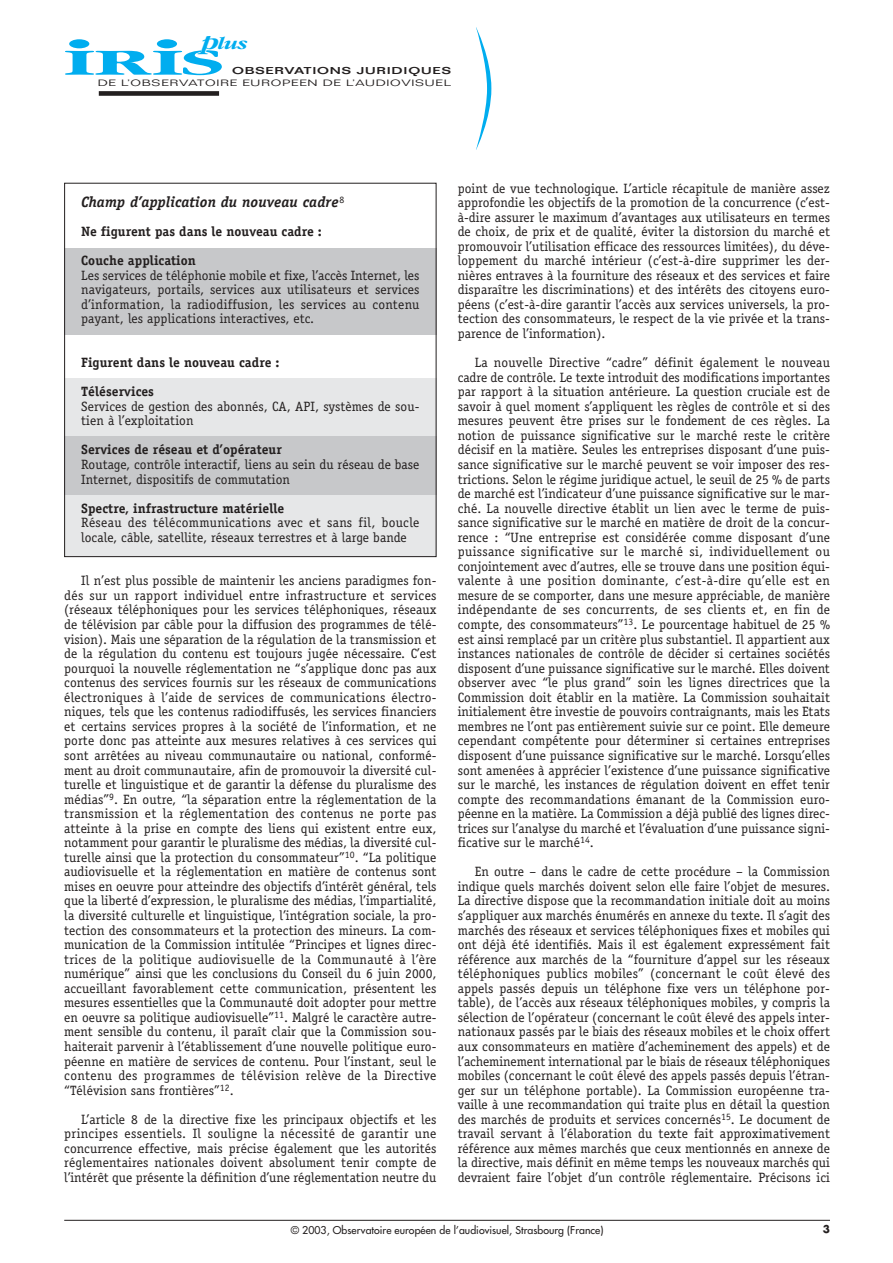
<style>
.page{position:relative;width:893px;height:1263px;background:#fff}
.page>*{position:absolute;margin:0;border:0;box-sizing:border-box;transform-origin:0 0}
.t1{font:700 38.25px "Garamond";color:#00adef;scale:2.2 1}
.t2{font:italic 700 18.45px "Garamond";color:#00adef;scale:1.2 1}
.t3{font:italic 700 15px "Officina Serif";letter-spacing:.005em;color:#231f1f}
.t4{font:13.5px/14.5px "Officina Serif";letter-spacing:.005em;color:#231f1f;text-align:justify}
.t5{font:700 13.5px/29.1px "Officina Serif";letter-spacing:.005em;color:#231f1f}
.t6{font:10.5px "Futura";letter-spacing:.005em;color:#231f1f}
.t7{font:700 10.5px "Futura";color:#231f1f}
.t8{font:500 9.75px "Folio";letter-spacing:.055em;color:#231f1f;scale:1.5 1}
.t9{font:300 9px "Folio";letter-spacing:.05em;color:#231f1f;scale:1.51 1}
.s1{font-weight:300;font-style:normal;font-size:29.25px}
.s2{font-size:23.4px}
</style>
<div class="page">
<div style="left:64px;top:378px;width:372px;height:68px;background:#e6e7e8"></div>
<div style="left:64px;top:436px;width:372px;height:94px;background:#c7c8ca"></div>
<div style="left:64px;top:495px;width:372px;height:62px;background:#e6e7e8"></div>
<div style="left:64px;top:248px;width:372px;height:87px;background:#c7c8ca"></div>
<div style="left:64px;top:183px;width:372px;height:374px;border:1px solid #231f1f"></div>
<svg style="left:476px;top:27px;width:15px;height:123px"></svg>
<hr style="left:64px;top:1220px;width:766px;height:1px;background:#231f1f">
<div style="left:99px;top:91px;width:120px;height:5px;background:#231f1f"></div>
<h2 class="t2" style="left:61px;top:37px;width:158px"><span class="s1">• •</span> <span class="s2">p</span>lus</h2>
<h1 class="t1" style="left:64px;top:48px;width:74px">IRIS</h1>
<p class="t8" style="left:232px;top:67px;width:147px">OBSERVATIONS JURIDIQUES</p>
<p class="t9" style="left:98px;top:80px;width:235px">DE L’OBSERVATOIRE EUROPEEN DE L’AUDIOVISUEL</p>
<p class="t3" style="left:81px;top:196px;width:265px">Champ d’application du nouveau cadre<sup>8</sup></p>
<p class="t5" style="left:81px;top:218px;width:242px">Ne figurent pas dans le nouveau cadre :<br>Couche application</p>
<p class="t4" style="left:81px;top:269px;width:340px">Les services de téléphonie mobile et fixe, l’accès Internet, les navigateurs, portails, services aux utilisateurs et services d’information, la radiodiffusion, les services au contenu payant, les applications interactives, etc.</p>
<p class="t5" style="left:81px;top:349px;width:200px">Figurent dans le nouveau cadre :<br>Téléservices</p>
<p class="t4" style="left:81px;top:400px;width:340px">Services de gestion des abonnés, CA, API, systèmes de sou&shy;tien à l’exploitation</p>
<p class="t5" style="left:81px;top:436px;width:202px">Services de réseau et d’opérateur</p>
<p class="t4" style="left:81px;top:458px;width:340px">Routage, contrôle interactif, liens au sein du réseau de base<br>Internet, dispositifs de commutation</p>
<p class="t5" style="left:81px;top:495px;width:205px">Spectre, infrastructure matérielle</p>
<p class="t4" style="left:81px;top:516px;width:340px">Réseau des télécommunications avec et sans fil, boucle locale, câble, satellite, réseaux terrestres et à large bande</p>
<p class="t4" style="left:64px;top:575px;width:374px;text-indent:17px">Il n’est plus possible de maintenir les anciens paradigmes fon&shy;dés sur un rapport individuel entre infrastructure et services (réseaux téléphoniques pour les services téléphoniques, réseaux de télévision par câble pour la diffusion des programmes de télé&shy;vision). Mais une séparation de la régulation de la transmission et de la régulation du contenu est toujours jugée nécessaire. C’est pourquoi la nouvelle réglementation ne “s’applique donc pas aux contenus des services fournis sur les réseaux de communications électroniques à l’aide de services de communications électro&shy;niques, tels que les contenus radiodiffusés, les services financiers et certains services propres à la société de l’information, et ne porte donc pas atteinte aux mesures relatives à ces services qui sont arrêtées au niveau communautaire ou national, conformé&shy;ment au droit communautaire, afin de promouvoir la diversité cul&shy;turelle et linguistique et de garantir la défense du pluralisme des médias”<sup>9</sup>. En outre, “la séparation entre la réglementation de la transmission et la réglementation des contenus ne porte pas atteinte à la prise en compte des liens qui existent entre eux, notamment pour garantir le pluralisme des médias, la diversité cul&shy;turelle ainsi que la protection du consommateur”<sup>10</sup>. “La politique audiovisuelle et la réglementation en matière de contenus sont mises en oeuvre pour atteindre des objectifs d’intérêt général, tels que la liberté d’expression, le pluralisme des médias, l’impartialité, la diversité culturelle et linguistique, l’intégration sociale, la pro&shy;tection des consommateurs et la protection des mineurs. La com&shy;munication de la Commission intitulée “Principes et lignes direc&shy;trices de la politique audiovisuelle de la Communauté à l’ère numérique” ainsi que les conclusions du Conseil du 6 juin 2000, accueillant favorablement cette communication, présentent les mesures essentielles que la Communauté doit adopter pour mettre en oeuvre sa politique audiovisuelle”<sup>11</sup>. Malgré le caractère autre&shy;ment sensible du contenu, il paraît clair que la Commission sou&shy;haiterait parvenir à l’établissement d’une nouvelle politique euro&shy;péenne en matière de services de contenu. Pour l’instant, seul le contenu des programmes de télévision relève de la Directive “Télévision sans frontières”<sup>12</sup>.</p>
<p class="t4" style="left:64px;top:1113px;width:374px;text-indent:17px">L’article 8 de la directive fixe les principaux objectifs et les principes essentiels. Il souligne la nécessité de garantir une concurrence effective, mais précise également que les autorités réglementaires nationales doivent absolument tenir compte de l’intérêt que présente la définition d’une réglementation neutre du</p>
<p class="t4" style="left:458px;top:182px;width:374px">point de vue technologique. L’article récapitule de manière assez approfondie les objectifs de la promotion de la concurrence (c’est&shy;à-dire assurer le maximum d’avantages aux utilisateurs en termes de choix, de prix et de qualité, éviter la distorsion du marché et promouvoir l’utilisation efficace des ressources limitées), du déve&shy;loppement du marché intérieur (c’est-à-dire supprimer les der&shy;nières entraves à la fourniture des réseaux et des services et faire disparaître les discriminations) et des intérêts des citoyens euro&shy;péens (c’est-à-dire garantir l’accès aux services universels, la pro&shy;tection des consommateurs, le respect de la vie privée et la trans&shy;parence de l’information).</p>
<p class="t4" style="left:458px;top:356px;width:374px;text-indent:17px">La nouvelle Directive “cadre” définit également le nouveau cadre de contrôle. Le texte introduit des modifications importantes par rapport à la situation antérieure. La question cruciale est de savoir à quel moment s’appliquent les règles de contrôle et si des mesures peuvent être prises sur le fondement de ces règles. La notion de puissance significative sur le marché reste le critère décisif en la matière. Seules les entreprises disposant d’une puis&shy;sance significative sur le marché peuvent se voir imposer des res&shy;trictions. Selon le régime juridique actuel, le seuil de 25 % de parts de marché est l’indicateur d’une puissance significative sur le mar&shy;ché. La nouvelle directive établit un lien avec le terme de puis&shy;sance significative sur le marché en matière de droit de la concur&shy;rence : “Une entreprise est considérée comme disposant d’une puissance significative sur le marché si, individuellement ou conjointement avec d’autres, elle se trouve dans une position équi&shy;valente à une position dominante, c’est-à-dire qu’elle est en mesure de se comporter, dans une mesure appréciable, de manière indépendante de ses concurrents, de ses clients et, en fin de compte, des consommateurs”<sup>13</sup>. Le pourcentage habituel de 25 % est ainsi remplacé par un critère plus substantiel. Il appartient aux instances nationales de contrôle de décider si certaines sociétés disposent d’une puissance significative sur le marché. Elles doivent observer avec “le plus grand” soin les lignes directrices que la Commission doit établir en la matière. La Commission souhaitait initialement être investie de pouvoirs contraignants, mais les Etats membres ne l’ont pas entièrement suivie sur ce point. Elle demeure cependant compétente pour déterminer si certaines entreprises disposent d’une puissance significative sur le marché. Lorsqu’elles sont amenées à apprécier l’existence d’une puissance significative sur le marché, les instances de régulation doivent en effet tenir compte des recommandations émanant de la Commission euro&shy;péenne en la matière. La Commission a déjà publié des lignes direc&shy;trices sur l’analyse du marché et l’évaluation d’une puissance signi&shy;ficative sur le marché<sup>14</sup>.</p>
<p class="t4" style="left:457px;top:866px;width:374px;text-indent:17px">En outre – dans le cadre de cette procédure – la Commission indique quels marchés doivent selon elle faire l’objet de mesures.<br>La directive dispose que la recommandation initiale doit au moins s’appliquer aux marchés énumérés en annexe du texte. Il s’agit des marchés des réseaux et services téléphoniques fixes et mobiles qui ont déjà été identifiés. Mais il est également expressément fait référence aux marchés de la “fourniture d’appel sur les réseaux téléphoniques publics mobiles” (concernant le coût élevé des appels passés depuis un téléphone fixe vers un téléphone por&shy;table), de l’accès aux réseaux téléphoniques mobiles, y compris la sélection de l’opérateur (concernant le coût élevé des appels inter&shy;nationaux passés par le biais des réseaux mobiles et le choix offert aux consommateurs en matière d’acheminement des appels) et de l’acheminement international par le biais de réseaux téléphoniques mobiles (concernant le coût élevé des appels passés depuis l’étran&shy;ger sur un téléphone portable). La Commission européenne tra&shy;vaille à une recommandation qui traite plus en détail la question des marchés de produits et services concernés<sup>15</sup>. Le document de travail servant à l’élaboration du texte fait approximativement référence aux mêmes marchés que ceux mentionnés en annexe de la directive, mais définit en même temps les nouveaux marchés qui devraient faire l’objet d’un contrôle réglementaire. Précisons ici</p>
<p class="t6" style="left:291px;top:1225px;width:314px">© 2003, Observatoire européen de l’audiovisuel, Strasbourg (France)</p>
<p class="t7" style="left:822px;top:1225px;width:9px">3</p>
</div>
